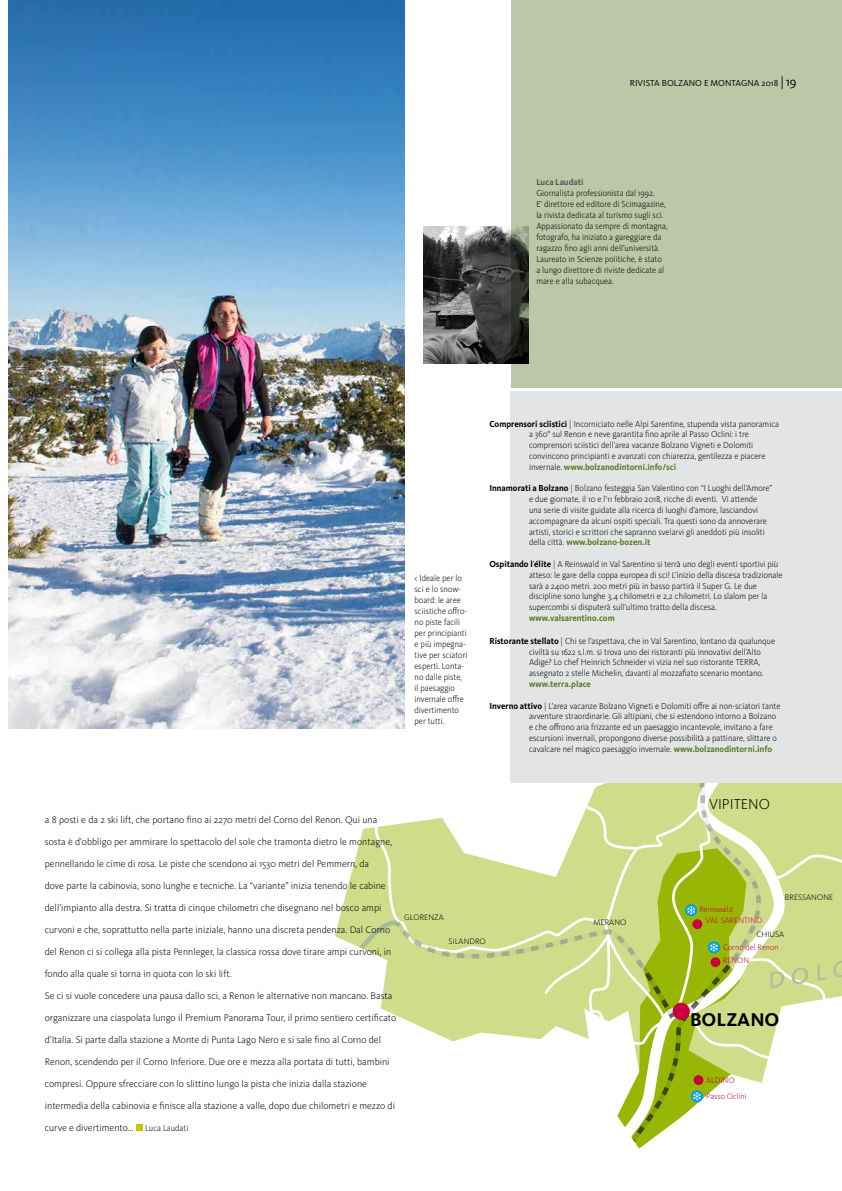
<style>
.page{position:relative;width:842px;height:1191px;background:#fff}
.page>*{position:absolute;margin:0;border:0;box-sizing:border-box;transform-origin:0 0}
.t1{font:700 19.2px "Kievit OT";color:#000}
.t2{font:300 15px "Kievit OT";color:#000}
.t3{font:300 10px "Kievit OT";color:#000}
.t4{font:300 9px/11px "Kievit OT";color:#000;scale:.95 1}
.t5{font:700 9px "Kievit OT";color:#5a7827;scale:.95 1}
.t6{font:9px "Kievit OT";color:#000}
.t7{font:700 9px "Kievit OT";color:#58585a;scale:.95 1}
.t8{font:300 8.3px "Kievit OT";color:#c90039}
.t9{font:300 8.3px "Kievit OT";color:#000}
.s1{font-size:13px}
.s2{font-weight:700}
.s3{font-weight:700;color:#5a7827}
.s4{font-size:9px}
</style>
<div class="page">
<svg style="left:319px;top:728px;width:40px;height:219px"></svg>
<svg style="left:359px;top:697px;width:483px;height:452px"></svg>
<img style="left:424px;top:226px;width:87px;height:137px">
<div style="left:511px;top:0;width:331px;height:388px;background:#bbc7a6"></div>
<div style="left:511px;top:390px;width:331px;height:392px;background:#e3e4e4"></div>
<img style="left:8px;top:0;width:396px;height:728px">
<div style="left:136px;top:1124px;width:7px;height:7px;background:#c1ca00"></div>
<p class="t6" style="left:630px;top:77px;width:168px">RIVISTA BOLZANO E MONTAGNA 2018 <span class="s1">|19</span></p>
<p class="t7" style="left:536px;top:176px;width:51px">Luca Laudati</p>
<p class="t4" style="left:536px;top:187px;width:140px">Giornalista professionista dal 1992.<br>E’ direttore ed editore di Scimagazine, la rivista dedicata al turismo sugli sci.<br>Appassionato da sempre di montagna, fotografo, ha iniziato a gareggiare da ragazzo fino agli anni dell’università.<br>Laureato in Scienze politiche, è stato a lungo direttore di riviste dedicate al mare e alla subacquea.</p>
<p class="t4" style="left:415px;top:572px;width:57px">&lt; Ideale per lo sci e lo snow&shy;board: le aree sciistiche offro&shy;no piste facili per principianti e più impegna&shy;tive per sciatori esperti. Lonta&shy;no dalle piste, il paesaggio invernale offre divertimento per tutti.</p>
<p class="t4" style="left:529px;top:418px;width:265px;text-indent:-40px"><span class="s2">Comprensori sciistici</span> | Incorniciato nelle Alpi Sarentine, stupenda vista panoramica a 360° sul Renon e neve garantita fino aprile al Passo Oclini: i tre comprensori sciistici dell’area vacanze Bolzano Vigneti e Dolomiti convincono principianti e avanzati con chiarezza, gentilezza e piacere invernale. <span class="s3">www.bolzanodintorni.info/sci</span></p>
<p class="t4" style="left:529px;top:483px;width:258px;text-indent:-40px"><span class="s2">Innamorati a Bolzano</span> | Bolzano festeggia San Valentino con “I Luoghi dell’Amore” e due giornate, il 10 e l’11 febbraio 2018, ricche di eventi. Vi attende una serie di visite guidate alla ricerca di luoghi d’amore, lasciandovi accompagnare da alcuni ospiti speciali. Tra questi sono da annoverare artisti, storici e scrittori che sapranno svelarvi gli aneddoti più insoliti della città. <span class="s3">www.bolzano-bozen.it</span></p>
<p class="t4" style="left:529px;top:559px;width:268px;text-indent:-40px"><span class="s2">Ospitando l</span>’<span class="s2">élite</span> | A Reinswald in Val Sarentino si terrà uno degli eventi sportivi più atteso: le gare della coppa europea di sci! L’inizio della discesa tradizionale sarà a 2400 metri. 200 metri più in basso partirà il Super G. Le due discipline sono lunghe 3,4 chilometri e 2,2 chilometri. Lo slalom per la supercombi si disputerà sull’ultimo tratto della discesa.</p>
<p class="t5" style="left:529px;top:613px;width:92px">www.valsarentino.com</p>
<p class="t4" style="left:529px;top:635px;width:260px;text-indent:-40px"><span class="s2">Ristorante stellato</span> | Chi se l’aspettava, che in Val Sarentino, lontano da qualunque civiltà su 1622 s.l.m. si trova uno dei ristoranti più innovativi dell’Alto Adige? Lo chef Heinrich Schneider vi vizia nel suo ristorante TERRA, assegnato 2 stelle Michelin, davanti al mozzafiato scenario montano.</p>
<p class="t5" style="left:529px;top:679px;width:67px">www.terra.place</p>
<p class="t4" style="left:529px;top:700px;width:266px;text-indent:-40px"><span class="s2">Inverno attivo</span> | L’area vacanze Bolzano Vigneti e Dolomiti offre ai non-sciatori tante avventure straordinarie. Gli altipiani, che si estendono intorno a Bolzano e che offrono aria frizzante ed un paesaggio incantevole, invitano a fare escursioni invernali, propongono diverse possibilità a pattinare, slittare o cavalcare nel magico paesaggio invernale. <span class="s3">www.bolzanodintorni.info</span></p>
<p class="t3" style="left:45px;top:814px;width:334px">a 8 posti e da 2 ski lift, che portano fino ai 2270 metri del Corno del Renon. Qui una</p>
<p class="t3" style="left:45px;top:836px;width:349px">sosta è d’obbligo per ammirare lo spettacolo del sole che tramonta dietro le montagne,</p>
<p class="t3" style="left:45px;top:858px;width:326px">pennellando le cime di rosa. Le piste che scendono ai 1530 metri del Pemmern, da</p>
<p class="t3" style="left:45px;top:880px;width:342px">dove parte la cabinovia, sono lunghe e tecniche. La “variante” inizia tenendo le cabine</p>
<p class="t3" style="left:45px;top:902px;width:338px">dell’impianto alla destra. Si tratta di cinque chilometri che disegnano nel bosco ampi</p>
<p class="t3" style="left:45px;top:924px;width:347px">curvoni e che, soprattutto nella parte iniziale, hanno una discreta pendenza. Dal Corno</p>
<p class="t3" style="left:45px;top:946px;width:348px">del Renon ci si collega alla pista Pennleger, la classica rossa dove tirare ampi curvoni, in</p>
<p class="t3" style="left:45px;top:968px;width:188px">fondo alla quale si torna in quota con lo ski lift.</p>
<p class="t3" style="left:45px;top:990px;width:349px">Se ci si vuole concedere una pausa dallo sci, a Renon le alternative non mancano. Basta</p>
<p class="t3" style="left:45px;top:1012px;width:353px">organizzare una ciaspolata lungo il Premium Panorama Tour, il primo sentiero certificato</p>
<p class="t3" style="left:45px;top:1034px;width:338px">d’Italia. Si parte dalla stazione a Monte di Punta Lago Nero e si sale fino al Corno del</p>
<p class="t3" style="left:45px;top:1056px;width:346px">Renon, scendendo per il Corno Inferiore. Due ore e mezza alla portata di tutti, bambini</p>
<p class="t3" style="left:45px;top:1078px;width:324px">compresi. Oppure sfrecciare con lo slittino lungo la pista che inizia dalla stazione</p>
<p class="t3" style="left:45px;top:1100px;width:352px">intermedia della cabinovia e finisce alla stazione a valle, dopo due chilometri e mezzo di</p>
<p class="t3" style="left:45px;top:1122px;width:145px">curve e divertimento… <span class="s4">Luca Laudati</span></p>
<p class="t9" style="left:404px;top:913px;width:41px">GLORENZA</p>
<p class="t9" style="left:449px;top:936px;width:39px">SILANDRO</p>
<p class="t9" style="left:594px;top:917px;width:34px">MERANO</p>
<h2 class="t2" style="left:709px;top:795px;width:62px">VIPITENO</h2>
<p class="t9" style="left:785px;top:892px;width:50px">BRESSANONE</p>
<p class="t8" style="left:699px;top:904px;width:35px">Reinswald</p>
<p class="t8" style="left:723px;top:942px;width:57px">Corno del Renon</p>
<p class="t8" style="left:706px;top:915px;width:58px">VAL SARENTINO</p>
<p class="t8" style="left:723px;top:955px;width:28px">RENON</p>
<p class="t9" style="left:756px;top:929px;width:29px">CHIUSA</p>
<h1 class="t1" style="left:690px;top:1008px;width:91px">BOLZANO</h1>
<p class="t8" style="left:706px;top:1075px;width:30px">ALDINO</p>
<p class="t8" style="left:706px;top:1091px;width:42px">Passo Oclini</p>
</div>
